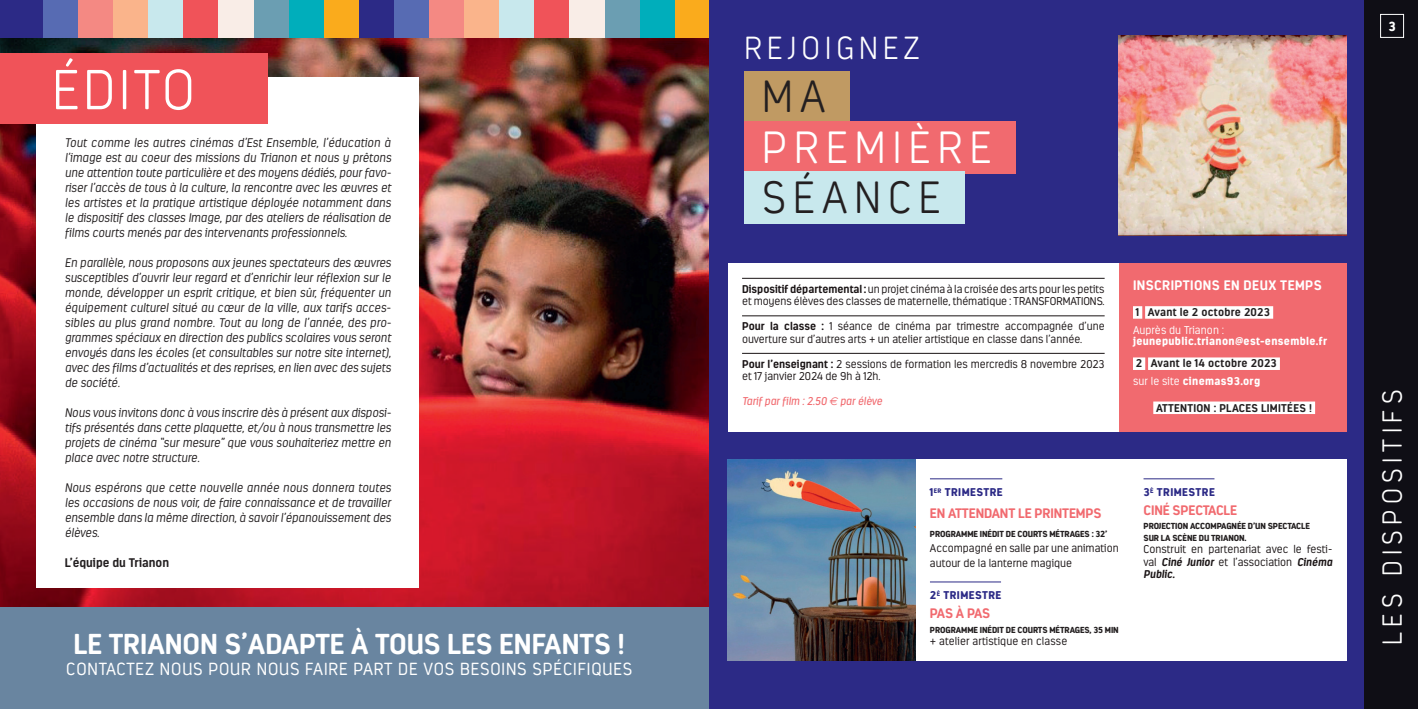
<style>
.page{position:relative;width:1418px;height:709px;background:#fff}
.page>*{position:absolute;margin:0;border:0;box-sizing:border-box;transform-origin:0 0}
.t1{font:200 56.12px "Estandar Rounded";letter-spacing:.07em;color:#fff}
.t2{font:200 45px "Estandar Rounded";letter-spacing:.16em;color:#231f20}
.t3{font:200 45px "Estandar Rounded";letter-spacing:.16em;color:#fff}
.t4{font:200 31.88px "Estandar Rounded";letter-spacing:.16em;color:#fff}
.t5{font:700 28.75px "Estandar Rounded";color:#fff}
.t6{font:200 27.5px "Estandar Rounded";letter-spacing:.2em;color:#fff}
.t7{font:300 17.5px "Estandar Rounded";letter-spacing:.05em;color:#fff}
.t8{font:700 13.75px "Estandar Rounded";letter-spacing:-.01em;color:#f16a6f}
.t9{font:700 13.75px "Estandar Rounded";letter-spacing:.03em;color:#fff}
.t10{font:900 13.12px "Estandar Rounded";color:#fff}
.t11{font:italic 300 12.5px/15px "Estandar Rounded";color:#231f20;text-align:justify}
.t12{font:700 12.5px "Estandar Rounded";color:#231f20}
.t13{font:300 11.25px/12.5px "Estandar Rounded";color:#1a1415}
.t14{font:700 11.25px/17.6px "Estandar Rounded";letter-spacing:.025em;color:#231f20}
.t15{font:900 11.25px "Estandar Rounded";letter-spacing:.03em;color:#fff}
.t16{font:900 11.25px "Estandar Rounded";letter-spacing:.04em;color:#2c2a86}
.t17{font:italic 11.25px "Estandar Rounded";color:#f16a6f}
.t18{font:300 11.25px "Estandar Rounded";letter-spacing:.01em;color:#fff}
.t19{font:900 8.75px/11.2px "Estandar Rounded";letter-spacing:-.01em;color:#231f20}
.s1{font-weight:700}
.s2{font-family:"Euro Sans Std"}
.s3{font-weight:300;color:#fff}
.s4{font-weight:900;color:#fff}
.s5{font-weight:700;font-style:italic}
</style>
<div class="page">
<img style="left:0;top:37px;width:709px;height:571px">
<div style="left:0;top:608px;width:709px;height:101px;background:#6985a0"></div>
<div style="left:0;top:0;width:43px;height:37px;background:#2c2a86"></div>
<div style="left:43px;top:0;width:35px;height:37px;background:#576bb3"></div>
<div style="left:78px;top:0;width:35px;height:37px;background:#f48983"></div>
<div style="left:113px;top:0;width:35px;height:37px;background:#fab48b"></div>
<div style="left:148px;top:0;width:36px;height:37px;background:#c8e8ed"></div>
<div style="left:254px;top:0;width:35px;height:37px;background:#6b9eb2"></div>
<div style="left:289px;top:0;width:35px;height:37px;background:#00aebb"></div>
<div style="left:324px;top:0;width:35px;height:37px;background:#faab1c"></div>
<div style="left:184px;top:0;width:35px;height:37px;background:#f05359"></div>
<div style="left:219px;top:0;width:35px;height:37px;background:#f9ede7"></div>
<div style="left:359px;top:0;width:35px;height:37px;background:#2c2a86"></div>
<div style="left:394px;top:0;width:35px;height:37px;background:#576bb3"></div>
<div style="left:429px;top:0;width:35px;height:37px;background:#f48983"></div>
<div style="left:464px;top:0;width:35px;height:37px;background:#fab48b"></div>
<div style="left:499px;top:0;width:35px;height:37px;background:#c8e8ed"></div>
<div style="left:605px;top:0;width:35px;height:37px;background:#6b9eb2"></div>
<div style="left:640px;top:0;width:35px;height:37px;background:#00aebb"></div>
<div style="left:675px;top:0;width:45px;height:37px;background:#faab1c"></div>
<div style="left:534px;top:0;width:36px;height:37px;background:#f05359"></div>
<div style="left:570px;top:0;width:35px;height:37px;background:#f9ede7"></div>
<div style="left:709px;top:0;width:655px;height:709px;background:#2c2a86"></div>
<div style="left:728px;top:263px;width:390px;height:169px;background:#fff"></div>
<hr style="left:742px;top:278px;width:362px;height:1px;background:#1a1415">
<hr style="left:742px;top:315px;width:362px;height:1px;background:#1a1415">
<hr style="left:742px;top:353px;width:362px;height:1px;background:#1a1415">
<div style="left:1118px;top:263px;width:228px;height:169px;background:#f16a6f"></div>
<div style="left:1132px;top:306px;width:10px;height:13px;background:#fff"></div>
<div style="left:1145px;top:306px;width:128px;height:13px;background:#fff"></div>
<div style="left:1132px;top:357px;width:13px;height:13px;background:#fff"></div>
<div style="left:1148px;top:357px;width:131px;height:13px;background:#fff"></div>
<div style="left:1153px;top:401px;width:161px;height:13px;background:#fff"></div>
<div style="left:915px;top:459px;width:431px;height:201px;background:#fff"></div>
<hr style="left:930px;top:478px;width:72px;height:1px;background:#2c2a86">
<hr style="left:930px;top:581px;width:71px;height:1px;background:#2c2a86">
<hr style="left:1143px;top:478px;width:71px;height:1px;background:#2c2a86">
<img style="left:728px;top:459px;width:187px;height:201px">
<img style="left:1118px;top:35px;width:228px;height:200px">
<div style="left:1364px;top:0;width:53px;height:709px;background:#0f0e15"></div>
<div style="left:1380px;top:14px;width:23px;height:24px;border:1px solid #fff"></div>
<div style="left:36px;top:77px;width:383px;height:180px;background:#fff"></div>
<div style="left:36px;top:197px;width:383px;height:210px;background:#fff"></div>
<div style="left:36px;top:407px;width:383px;height:90px;background:#fff"></div>
<div style="left:36px;top:497px;width:383px;height:90px;background:#fff"></div>
<div style="left:0;top:53px;width:268px;height:70px;background:#f05359"></div>
<div style="left:744px;top:72px;width:106px;height:52px;background:#c09a63"></div>
<div style="left:744px;top:122px;width:272px;height:52px;background:#f16a6f"></div>
<div style="left:744px;top:172px;width:221px;height:52px;background:#c8e8ed"></div>
<h1 class="t1" style="left:52px;top:58px;width:144px">ÉDITO</h1>
<p class="t11" style="left:65px;top:135px;width:328px">Tout comme les autres cinémas d’Est Ensemble, l’éducation à l’image est au coeur des missions du Trianon et nous y prêtons une attention toute particulière et des moyens dédiés, pour favo&shy;riser l’accès de tous à la culture, la rencontre avec les œuvres et les artistes et la pratique artistique déployée notamment dans le dispositif des classes Image, par des ateliers de réalisation de films courts menés par des intervenants professionnels.</p>
<p class="t11" style="left:65px;top:255px;width:328px">En parallèle, nous proposons aux jeunes spectateurs des œuvres susceptibles d’ouvrir leur regard et d’enrichir leur réflexion sur le monde, développer un esprit critique, et bien sûr, fréquenter un équipement culturel situé au cœur de la ville, aux tarifs acces&shy;sibles au plus grand nombre. Tout au long de l’année, des pro&shy;grammes spéciaux en direction des publics scolaires vous seront envoyés dans les écoles (et consultables sur notre site internet), avec des films d’actualités et des reprises, en lien avec des sujets de société.</p>
<p class="t11" style="left:65px;top:405px;width:328px">Nous vous invitons donc à vous inscrire dès à présent aux disposi&shy;tifs présentés dans cette plaquette, et/ou à nous transmettre les projets de cinéma “sur mesure” que vous souhaiteriez mettre en place avec notre structure.</p>
<p class="t11" style="left:65px;top:480px;width:328px">Nous espérons que cette nouvelle année nous donnera toutes les occasions de nous voir, de faire connaissance et de travailler ensemble dans la même direction, à savoir l’épanouissement des élèves.</p>
<p class="t12" style="left:65px;top:555px;width:106px">L’équipe du Trianon</p>
<h3 class="t5" style="left:73px;top:627px;width:553px">LE TRIANON S’ADAPTE À TOUS LES ENFANTS !</h3>
<h3 class="t7" style="left:66px;top:659px;width:568px">CONTACTEZ NOUS POUR NOUS FAIRE PART DE VOS BESOINS SPÉCIFIQUES</h3>
<h3 class="t4" style="left:744px;top:30px;width:177px">REJOIGNEZ</h3>
<h2 class="t2" style="left:762px;top:71px;width:65px">MA</h2>
<h2 class="t3" style="left:762px;top:121px;width:231px">PREMIÈRE</h2>
<h2 class="t2" style="left:762px;top:171px;width:180px">SÉANCE</h2>
<p class="t13" style="left:742px;top:282px;width:364px"><span class="s1">Dispositif départemental :</span> un projet cinéma à la croisée des arts pour les petits et moyens élèves des classes de maternelle, thématique : TRANSFORMATIONS.</p>
<p class="t13" style="left:742px;top:320px;width:364px"><span class="s1">Pour la classe :</span> 1 séance de cinéma par trimestre accompagnée d’une ouverture sur d’autres arts + un atelier artistique en classe dans l’année.</p>
<p class="t13" style="left:742px;top:357px;width:364px"><span class="s1">Pour l’enseignant :</span> 2 sessions de formation les mercredis 8 novembre 2023 et 17 janvier 2024 de 9h à 12h.</p>
<p class="t17" style="left:742px;top:395px;width:142px">Tarif par film : 2.50 <span class="s2">€</span> par élève</p>
<p class="t9" style="left:1132px;top:277px;width:190px">INSCRIPTIONS EN DEUX TEMPS</p>
<p class="t14" style="left:1135px;top:303px;width:136px">1 Avant le 2 octobre 2023</p>
<p class="t18" style="left:1132px;top:323px;width:93px">Auprès du Trianon :</p>
<p class="t15" style="left:1132px;top:334px;width:196px">jeunepublic.trianon@est-ensemble.fr</p>
<p class="t14" style="left:1132px;top:355px;width:145px">2 Avant le 14 octobre 2023 <span class="s3">sur le site</span> <span class="s4">cinemas93.org</span></p>
<p class="t14" style="left:1156px;top:399px;width:157px">ATTENTION : PLACES LIMITÉES !</p>
<p class="t16" style="left:930px;top:485px;width:74px">1<sup>ER</sup> TRIMESTRE</p>
<p class="t8" style="left:930px;top:505px;width:173px">EN ATTENDANT LE PRINTEMPS</p>
<p class="t19" style="left:930px;top:528px;width:179px">PROGRAMME INÉDIT DE COURTS MÉTRAGES : 32’</p>
<p class="t13" style="left:930px;top:540px;width:190px;line-height:15px">Accompagné en salle par une animation autour de la lanterne magique</p>
<p class="t16" style="left:930px;top:588px;width:73px">2<sup>È</sup> TRIMESTRE</p>
<p class="t8" style="left:930px;top:604px;width:62px">PAS À PAS</p>
<p class="t19" style="left:930px;top:624px;width:190px">PROGRAMME INÉDIT DE COURTS MÉTRAGES, 35 MIN</p>
<p class="t13" style="left:930px;top:635px;width:139px">+ atelier artistique en classe</p>
<p class="t16" style="left:1143px;top:485px;width:73px">3<sup>È</sup> TRIMESTRE</p>
<p class="t8" style="left:1143px;top:501px;width:95px">CINÉ SPECTACLE</p>
<p class="t19" style="left:1143px;top:520px;width:168px">PROJECTION ACCOMPAGNÉE D’UN SPECTACLE<br>SUR LA SCÈNE DU TRIANON.</p>
<p class="t13" style="left:1143px;top:543px;width:190px;text-align:justify">Construit en partenariat avec le festi&shy;val <span class="s5">Ciné Junior</span> et l’association <span class="s5">Cinéma Public.</span></p>
<p class="t10" style="left:1388px;top:18px;width:9px">3</p>
<h3 class="t6" style="left:1376px;top:645px;width:257px;rotate:-90deg">LES DISPOSITIFS</h3>
</div>
